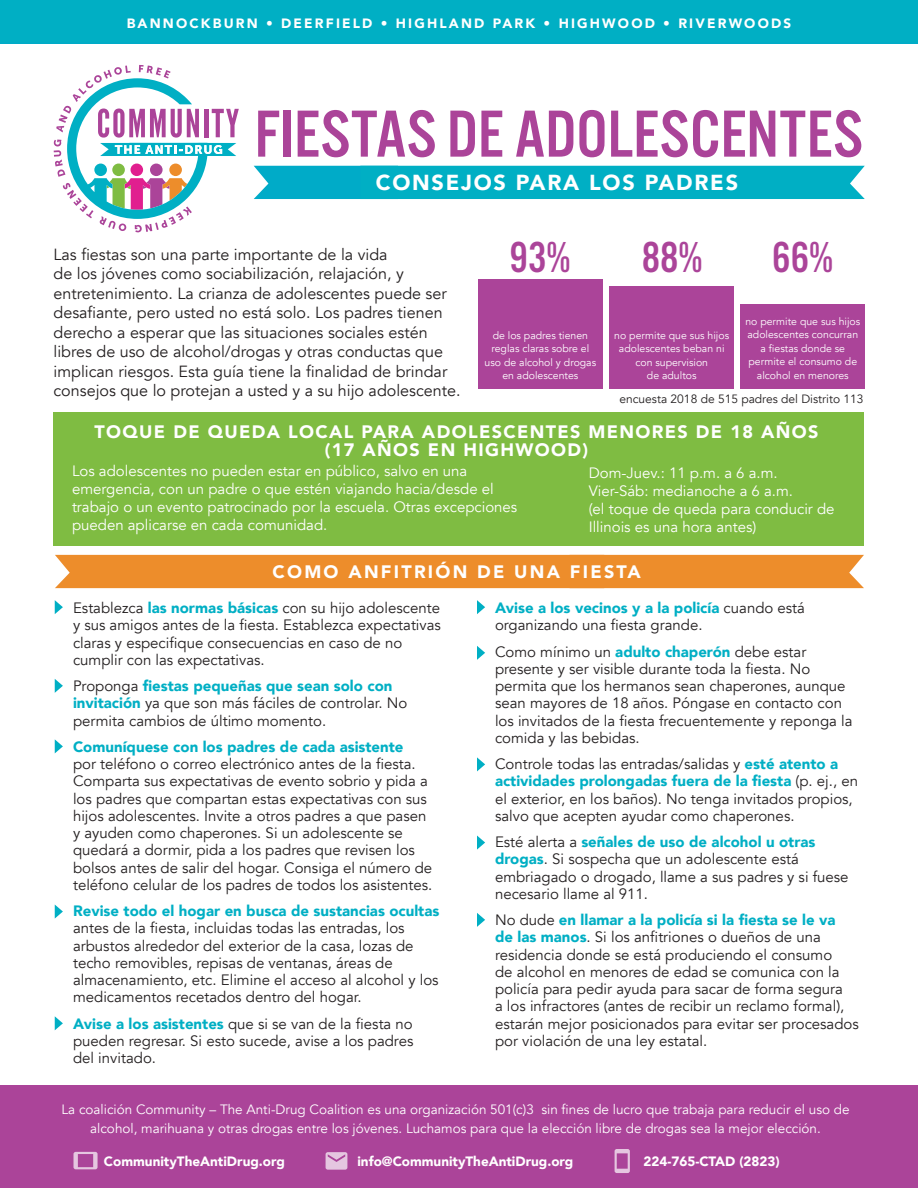
<style>
.page{position:relative;width:918px;height:1188px;background:#fff}
.page>*{position:absolute;margin:0;border:0;box-sizing:border-box;transform-origin:0 0}
.t1{font:69px "Alternate Got No 3 D";color:#ab4499}
.t2{font:45px "Alternate Got No 3 D";color:#ab4499}
.t3{font:900 21.75px "Avenir";letter-spacing:.08em;color:#fff}
.t4{font:900 18px/18px "Avenir";letter-spacing:.075em;color:#fff;text-align:center}
.t5{font:900 18px "Avenir";letter-spacing:.125em;color:#fff}
.t6{font:16.2px/19.5px "Avenir";color:#231f20}
.t7{font:15px/17.2px "Avenir";color:#231f20}
.t8{font:15px/18px "Avenir";color:#fff}
.t9{font:13.5px/19.5px "Avenir";color:#fff;text-align:center}
.t10{font:900 13.5px "Avenir";color:#fff}
.t11{font:900 13.5px "Avenir";letter-spacing:.16em;color:#fff}
.t12{font:12px "Avenir";color:#231f20}
.t13{font:10.5px/13.5px "Avenir";color:#fff;text-align:center}
.s1{font-weight:900;color:#00afc4}
</style>
<div class="page">
<div style="left:54px;top:412px;width:810px;height:133px;background:#7fbc42"></div>
<div style="left:254px;top:166px;width:611px;height:33px;background:#00afc4"></div>
<div style="left:0;top:0;width:918px;height:44px;background:#00afc4"></div>
<div style="left:55px;top:555px;width:809px;height:33px;background:#ed8d2b"></div>
<svg style="left:55px;top:600px;width:8px;height:14px"></svg>
<svg style="left:477px;top:600px;width:8px;height:14px"></svg>
<svg style="left:55px;top:739px;width:8px;height:14px"></svg>
<svg style="left:477px;top:757px;width:8px;height:14px"></svg>
<svg style="left:55px;top:679px;width:8px;height:14px"></svg>
<svg style="left:477px;top:646px;width:8px;height:14px"></svg>
<svg style="left:55px;top:905px;width:8px;height:14px"></svg>
<svg style="left:477px;top:836px;width:8px;height:14px"></svg>
<svg style="left:55px;top:1016px;width:8px;height:14px"></svg>
<svg style="left:477px;top:913px;width:8px;height:14px"></svg>
<div style="left:0;top:1085px;width:918px;height:103px;background:#ab4499"></div>
<svg style="left:615px;top:1149px;width:15px;height:24px"></svg>
<svg style="left:326px;top:1152px;width:21px;height:18px"></svg>
<svg style="left:74px;top:1152px;width:24px;height:17px"></svg>
<div style="left:478px;top:279px;width:125px;height:110px;background:#ab4499"></div>
<div style="left:610px;top:286px;width:124px;height:103px;background:#ab4499"></div>
<div style="left:740px;top:304px;width:125px;height:85px;background:#ab4499"></div>
<svg style="left:54px;top:65px;width:185px;height:167px"></svg>
<p class="t11" style="left:127px;top:11px;width:666px">BANNOCKBURN • DEERFIELD • HIGHLAND PARK • HIGHWOOD • RIVERWOODS</p>
<p class="t1" style="left:255px;top:97px;width:610px">FIESTAS DE ADOLESCENTES</p>
<p class="t3" style="left:376px;top:164px;width:364px">CONSEJOS PARA LOS PADRES</p>
<p class="t6" style="left:54px;top:245px;width:409px">Las fiestas son una parte importante de la vida<br>de los jóvenes como sociabilización, relajación, y entretenimiento. La crianza de adolescentes puede ser desafiante, pero usted no está solo. Los padres tienen derecho a esperar que las situaciones sociales estén libres de uso de alcohol/drogas y otras conductas que implican riesgos. Esta guía tiene la finalidad de brindar consejos que lo protejan a usted y a su hijo adolescente.</p>
<p class="t2" style="left:510px;top:233px;width:63px">93%</p>
<p class="t2" style="left:642px;top:233px;width:63px">88%</p>
<p class="t2" style="left:772px;top:233px;width:63px">66%</p>
<p class="t13" style="left:745px;top:315px;width:116px">no permite que sus hijos adolescentes concurran a fiestas donde se permite el consumo de alcohol en menores</p>
<p class="t12" style="left:620px;top:391px;width:246px">encuesta 2018 de 515 padres del Distrito 113</p>
<p class="t13" style="left:485px;top:329px;width:113px">de los padres tienen reglas claras sobre el uso de alcohol y drogas en adolescentes</p>
<p class="t13" style="left:614px;top:329px;width:116px">no permite que sus hijos adolescentes beban ni con supervision<br>de adultos</p>
<p class="t4" style="left:95px;top:422px;width:725px">TOQUE DE QUEDA LOCAL PARA ADOLESCENTES MENORES DE 18 AÑOS (17 AÑOS EN HIGHWOOD)</p>
<p class="t8" style="left:72px;top:462px;width:447px">Los adolescentes no pueden estar en público, salvo en una emergencia, con un padre o que estén viajando hacia/desde el trabajo o un evento patrocinado por la escuela. Otras excepciones pueden aplicarse en cada comunidad.</p>
<p class="t8" style="left:589px;top:464px;width:247px">Dom-Juev.: 11 p.m. a 6 a.m.<br>Vier-Sáb: medianoche a 6 a.m.<br>(el toque de queda para conducir de<br>Illinois es una hora antes)</p>
<p class="t5" style="left:273px;top:556px;width:370px">COMO ANFITRIÓN DE UNA FIESTA</p>
<p class="t7" style="left:73px;top:600px;width:369px">Establezca <span class="s1">las normas básicas</span> con su hijo adolescente y sus amigos antes de la fiesta. Establezca expectativas claras y especifique consecuencias en caso de no cumplir con las expectativas.</p>
<p class="t7" style="left:73px;top:678px;width:336px">Proponga <span class="s1">fiestas pequeñas que sean solo con invitación</span> ya que son más fáciles de controlar. No permita cambios de último momento.</p>
<p class="t7" style="left:73px;top:738px;width:361px"><span class="s1">Comuníquese con los padres de cada asistente<br></span>por teléfono o correo electrónico antes de la fiesta.<br>Comparta sus expectativas de evento sobrio y pida a los padres que compartan estas expectativas con sus hijos adolescentes. Invite a otros padres a que pasen y ayuden como chaperones. Si un adolescente se quedará a dormir, pida a los padres que revisen los bolsos antes de salir del hogar. Consiga el número de teléfono celular de los padres de todos los asistentes.</p>
<p class="t7" style="left:73px;top:903px;width:368px"><span class="s1">Revise todo el hogar en busca de sustancias ocultas </span>antes de la fiesta, incluidas todas las entradas, los arbustos alrededor del exterior de la casa, lozas de techo removibles, repisas de ventanas, áreas de almacenamiento, etc. Elimine el acceso al alcohol y los medicamentos recetados dentro del hogar.</p>
<p class="t7" style="left:73px;top:1015px;width:342px;text-align:justify"><span class="s1">Avise a los asistentes</span> que si se van de la fiesta no pueden regresar. Si esto sucede, avise a los padres del invitado.</p>
<p class="t9" style="left:62px;top:1099px;width:790px">La coalición Community – The Anti-Drug Coalition es una organización 501(c)3 sin fines de lucro que trabaja para reducir el uso de alcohol, marihuana y otras drogas entre los jóvenes. Luchamos para que la elección libre de drogas sea la mejor elección.</p>
<p class="t10" style="left:104px;top:1150px;width:182px">CommunityTheAntiDrug.org</p>
<p class="t10" style="left:357px;top:1150px;width:217px">info@CommunityTheAntiDrug.org</p>
<p class="t10" style="left:643px;top:1150px;width:138px">224-765-CTAD (2823)</p>
<p class="t7" style="left:495px;top:600px;width:312px"><span class="s1">Avise a los vecinos y a la policía</span> cuando está organizando una fiesta grande.</p>
<p class="t7" style="left:495px;top:643px;width:359px">Como mínimo un <span class="s1">adulto chaperón</span> debe estar presente y ser visible durante toda la fiesta. No permita que los hermanos sean chaperones, aunque sean mayores de 18 años. Póngase en contacto con los invitados de la fiesta frecuentemente y reponga la comida y las bebidas.</p>
<p class="t7" style="left:495px;top:756px;width:365px">Controle todas las entradas/salidas y <span class="s1">esté atento a actividades prolongadas fuera de la fiesta</span> (p. ej., en el exterior, en los baños). No tenga invitados propios, salvo que acepten ayudar como chaperones.</p>
<p class="t7" style="left:495px;top:834px;width:355px">Esté alerta a <span class="s1">señales de uso de alcohol u otras drogas</span>. Si sospecha que un adolescente está embriagado o drogado, llame a sus padres y si fuese necesario llame al 911.</p>
<p class="t7" style="left:495px;top:912px;width:365px">No dude <span class="s1">en llamar a la policía si la fiesta se le va<br>de las manos</span>. Si los anfitriones o dueños de una residencia donde se está produciendo el consumo<br>de alcohol en menores de edad se comunica con la policía para pedir ayuda para sacar de forma segura<br>a los infractores (antes de recibir un reclamo formal), estarán mejor posicionados para evitar ser procesados por violación de una ley estatal.</p>
</div>
